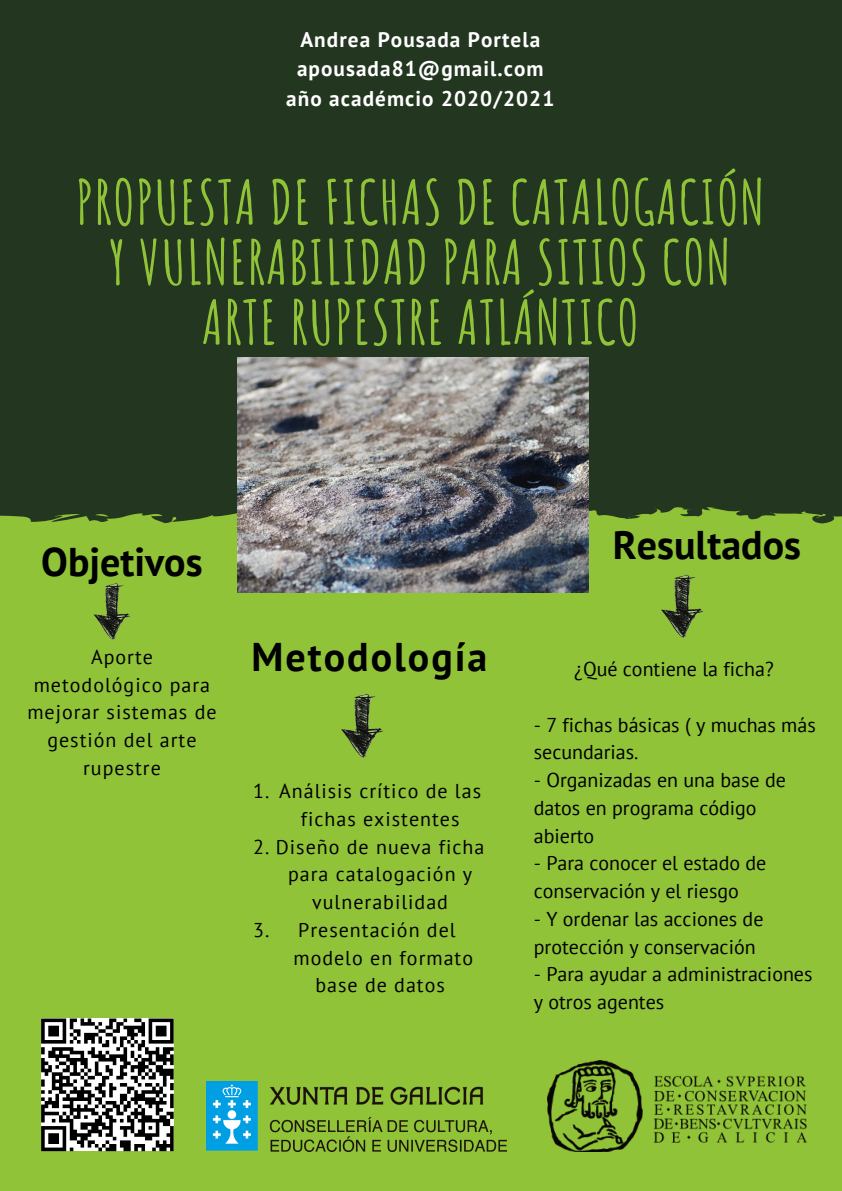
<style>
.page{position:relative;width:842px;height:1191px;background:#fff}
.page>*{position:absolute;margin:0;border:0;box-sizing:border-box;transform-origin:0 0}
.t1{font:700 60.6px/60px "Amatic SC";letter-spacing:.02em;color:#90c337;text-align:center}
.t2{font:700 40px "PT Sans";color:#000}
.t3{font:700 40px "PT Sans";letter-spacing:.05em;color:#000}
.t4{font:700 21.2px "PT Sans";letter-spacing:.05em;color:#fff}
.t5{font:20px/27.7px "PT Sans";color:#000}
.t6{font:20px/27.7px "PT Sans";letter-spacing:.05em;color:#000;text-align:center}
</style>
<div class="page">
<div style="left:0;top:0;width:842px;height:1190px;background:#223620"></div>
<div style="left:0;top:506px;width:842px;height:684px;background:#90c337"></div>
<svg style="left:95px;top:513px;width:13px;height:4px"></svg>
<img style="left:547px;top:1060px;width:260px;height:91px">
<img style="left:85px;top:571px;width:45px;height:74px">
<img style="left:238px;top:357px;width:350px;height:235px">
<svg style="left:41px;top:1018px;width:133px;height:132px;background:#808080"></svg>
<img style="left:651px;top:561px;width:52px;height:83px">
<img style="left:331px;top:681px;width:52px;height:83px">
<img style="left:207px;top:1081px;width:300px;height:69px">
<p class="t4" style="left:300px;top:25px;width:241px">Andrea Pousada Portela</p>
<p class="t4" style="left:297px;top:55px;width:248px">apousada81@gmail.com</p>
<p class="t4" style="left:286px;top:84px;width:270px">año académcio 2020/2021</p>
<p class="t1" style="left:76px;top:171px;width:690px">PROPUESTA DE FICHAS DE CATALOGACIÓN<br>Y VULNERABILIDAD PARA SITIOS CON<br>ARTE RUPESTRE ATLÁNTICO</p>
<p class="t2" style="left:41px;top:535px;width:163px">Objetivos</p>
<p class="t5" style="left:91px;top:642px;width:63px">Aporte</p>
<p class="t6" style="left:34px;top:670px;width:178px">metodológico para</p>
<p class="t6" style="left:27px;top:698px;width:191px">mejorar sistemas de</p>
<p class="t6" style="left:47px;top:726px;width:151px">gestión del arte</p>
<p class="t6" style="left:83px;top:753px;width:79px">rupestre</p>
<p class="t3" style="left:251px;top:630px;width:237px">Metodología</p>
<p class="t6" style="left:279px;top:776px;width:204px">Análisis crítico de las fichas existentes</p>
<p class="t6" style="left:253px;top:832px;width:233px">2. Diseño de nueva ficha</p>
<p class="t6" style="left:288px;top:859px;width:186px">para catalogación y</p>
<p class="t6" style="left:312px;top:887px;width:137px">vulnerabilidad</p>
<p class="t6" style="left:298px;top:915px;width:159px">Presentación del</p>
<p class="t6" style="left:293px;top:943px;width:181px">modelo en formato</p>
<p class="t6" style="left:315px;top:970px;width:131px">base de datos</p>
<p class="t5" style="left:253px;top:776px;width:18px">1.</p>
<p class="t5" style="left:253px;top:915px;width:18px">3.</p>
<p class="t2" style="left:613px;top:518px;width:190px">Resultados</p>
<p class="t5" style="left:574px;top:654px;width:201px">¿Qué contiene la ficha?</p>
<p class="t5" style="left:534px;top:710px;width:284px">- 7 fichas básicas ( y muchas más secundarias.</p>
<p class="t5" style="left:534px;top:765px;width:254px">- Organizadas en una base de datos en programa código abierto</p>
<p class="t5" style="left:534px;top:849px;width:234px">- Para conocer el estado de conservación y el riesgo</p>
<p class="t5" style="left:534px;top:904px;width:231px">- Y ordenar las acciones de protección y conservación</p>
<p class="t5" style="left:534px;top:960px;width:280px">- Para ayudar a administraciones y otros agentes</p>
</div>
